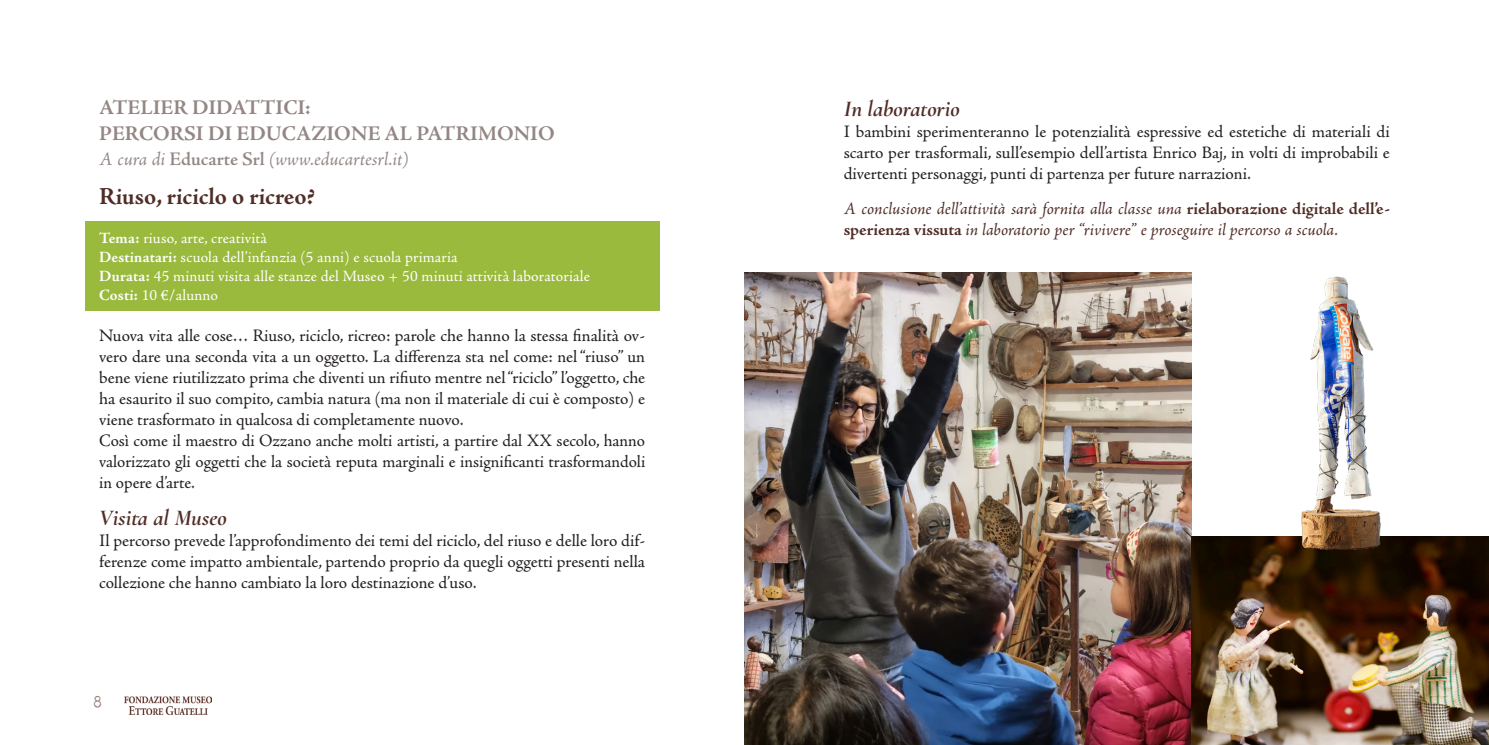
<style>
.page{position:relative;width:1489px;height:745px;background:#fff}
.page>*{position:absolute;margin:0;border:0;box-sizing:border-box;transform-origin:0 0}
.T2-B{font:700 24.5px "Adobe Jenson Pro";letter-spacing:-.005em;color:#502d26}
.T3{font:italic 700 22.75px "Cormorant";color:#502d26}
.T1{font:700 21px "Adobe Jenson Pro";color:#938784}
.t1{font:italic 19.25px "Adobe Jenson Pro";letter-spacing:-.005em;color:#938784}
.testo{font:17.5px/21px "Adobe Jenson Pro";color:#231f20;text-align:justify}
.t2{font:italic 17.5px/21px "Adobe Jenson Pro";letter-spacing:-.005em;color:#502d26}
.t3{font:17.5px "Trixie Text";color:#98837f}
.t4{font:15.75px "Adobe Jenson Pro";letter-spacing:.01em;color:#fff}
.s1{font-weight:600;font-style:normal}
.s2{font-weight:700}
.s3{font-weight:700;font-style:normal}
</style>
<div class="page">
<img style="left:125px;top:696px;width:86px;height:17px">
<div style="left:85px;top:221px;width:574px;height:89px;background:#9aba3d"></div>
<img style="left:744px;top:272px;width:447px;height:472px">
<img style="left:1191px;top:536px;width:297px;height:208px">
<img style="left:1298px;top:276px;width:83px;height:277px">
<p class="T1" style="left:99px;top:96px;width:213px">ATELIER DIDATTICI:</p>
<p class="T1" style="left:99px;top:121px;width:457px">PERCORSI DI EDUCAZIONE AL PATRIMONIO</p>
<p class="t1" style="left:99px;top:148px;width:311px">A cura di <span class="s1">Educarte Srl</span> (www.educartesrl.it)</p>
<p class="T2-B" style="left:99px;top:182px;width:217px">Riuso, riciclo o ricreo?</p>
<p class="t4" style="left:99px;top:229px;width:169px"><span class="s2">Tema:</span> riuso, arte, creatività</p>
<p class="t4" style="left:99px;top:248px;width:360px"><span class="s2">Destinatari:</span> scuola dell’infanzia (5 anni) e scuola primaria</p>
<p class="t4" style="left:99px;top:267px;width:492px"><span class="s2">Durata:</span> 45 minuti visita alle stanze del Museo + 50 minuti attività laboratoriale</p>
<p class="t4" style="left:99px;top:286px;width:120px"><span class="s2">Costi:</span> 10 €/alunno</p>
<p class="testo" style="left:99px;top:325px;width:547px">Nuova vita alle cose… Riuso, riciclo, ricreo: parole che hanno la stessa finalità ov&shy;vero dare una seconda vita a un oggetto. La differenza sta nel come: nel “riuso” un bene viene riutilizzato prima che diventi un rifiuto mentre nel “riciclo” l’oggetto, che ha esaurito il suo compito, cambia natura (ma non il materiale di cui è composto) e viene trasformato in qualcosa di completamente nuovo.</p>
<p class="testo" style="left:99px;top:430px;width:547px">Così come il maestro di Ozzano anche molti artisti, a partire dal XX secolo, hanno valorizzato gli oggetti che la società reputa marginali e insignificanti trasformandoli in opere d’arte.</p>
<p class="T3" style="left:99px;top:503px;width:129px">Visita al Museo</p>
<p class="testo" style="left:99px;top:530px;width:547px">Il percorso prevede l’approfondimento dei temi del riciclo, del riuso e delle loro dif&shy;ferenze come impatto ambientale, partendo proprio da quegli oggetti presenti nella collezione che hanno cambiato la loro destinazione d’uso.</p>
<p class="t3" style="left:93px;top:691px;width:11px">8</p>
<p class="T3" style="left:843px;top:95px;width:117px">In laboratorio</p>
<p class="testo" style="left:843px;top:121px;width:547px">I bambini sperimenteranno le potenzialità espressive ed estetiche di materiali di scarto per trasformali, sull’esempio dell’artista Enrico Baj, in volti di improbabili e divertenti personaggi, punti di partenza per future narrazioni.</p>
<p class="t2" style="left:843px;top:199px;width:547px">A conclusione dell’attività sarà fornita alla classe una <span class="s3">rielaborazione digitale dell’e&shy;sperienza vissuta</span> in laboratorio per “rivivere” e proseguire il percorso a scuola.</p>
</div>
